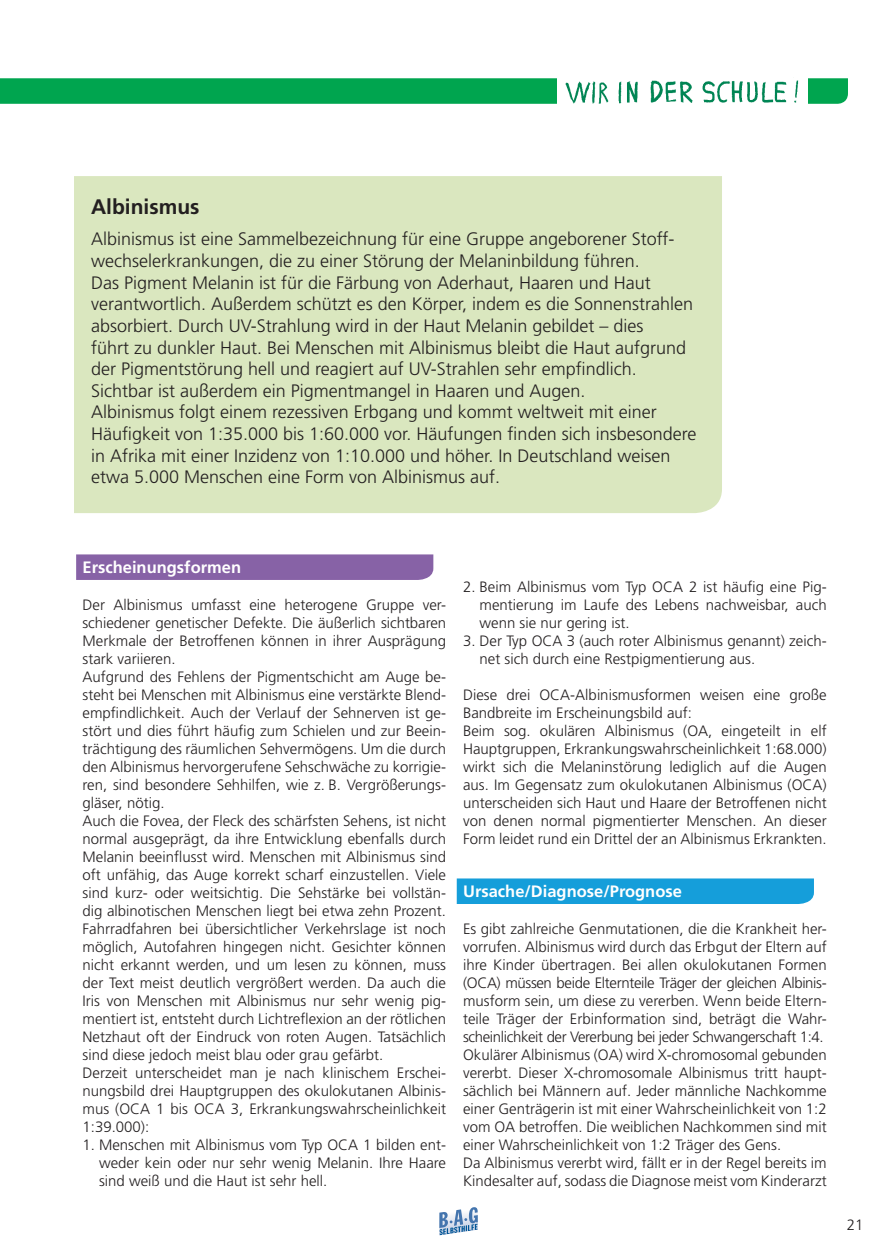
<style>
.page{position:relative;width:888px;height:1258px;background:#fff}
.page>*{position:absolute;margin:0;border:0;box-sizing:border-box;transform-origin:0 0}
.t1{font:700 21px "Frutiger";color:#231f20}
.t2{font:300 18px/21.6px "Frutiger";color:#231f20}
.t3{font:700 16.5px "Frutiger";color:#fff}
.t4{font:300 15px/18px "Frutiger";color:#231f20}
</style>
<div class="page">
<svg style="left:439px;top:1207px;width:39px;height:28px"></svg>
<svg style="left:0;top:78px;width:848px;height:26px;background:#04a652"></svg>
<img style="left:557px;top:78px;width:251px;height:26px">
<div style="left:76px;top:554px;width:357px;height:26px;background:#8762a6"></div>
<div style="left:457px;top:878px;width:357px;height:26px;background:#159eda"></div>
<div style="left:74px;top:176px;width:648px;height:337px;background:#dae7bf"></div>
<h1 class="t1" style="left:91px;top:194px;width:110px">Albinismus</h1>
<p class="t2" style="left:91px;top:228px;width:607px">Albinismus ist eine Sammelbezeichnung für eine Gruppe angeborener Stoff&shy;wechselerkrankungen, die zu einer Störung der Melaninbildung führen.<br>Das Pigment Melanin ist für die Färbung von Aderhaut, Haaren und Haut verantwortlich. Außerdem schützt es den Körper, indem es die Sonnenstrahlen absorbiert. Durch UV-Strahlung wird in der Haut Melanin gebildet – dies<br>führt zu dunkler Haut. Bei Menschen mit Albinismus bleibt die Haut aufgrund der Pigmentstörung hell und reagiert auf UV-Strahlen sehr empfindlich.<br>Sichtbar ist außerdem ein Pigmentmangel in Haaren und Augen.<br>Albinismus folgt einem rezessiven Erbgang und kommt weltweit mit einer Häufigkeit von 1:35.000 bis 1:60.000 vor. Häufungen finden sich insbesondere in Afrika mit einer Inzidenz von 1:10.000 und höher. In Deutschland weisen etwa 5.000 Menschen eine Form von Albinismus auf.</p>
<p class="t3" style="left:83px;top:557px;width:160px">Erscheinungsformen</p>
<p class="t4" style="left:83px;top:595px;width:365px">Der Albinismus umfasst eine heterogene Gruppe ver&shy;schiedener genetischer Defekte. Die äußerlich sichtbaren Merkmale der Betroffenen können in ihrer Ausprägung stark variieren.<br>Aufgrund des Fehlens der Pigmentschicht am Auge be&shy;steht bei Menschen mit Albinismus eine verstärkte Blend&shy;empfindlichkeit. Auch der Verlauf der Sehnerven ist ge&shy;stört und dies führt häufig zum Schielen und zur Beein&shy;trächtigung des räumlichen Sehvermögens. Um die durch den Albinismus hervorgerufene Sehschwäche zu korrigie&shy;ren, sind besondere Sehhilfen, wie z. B. Vergrößerungs&shy;gläser, nötig.<br>Auch die Fovea, der Fleck des schärfsten Sehens, ist nicht normal ausgeprägt, da ihre Entwicklung ebenfalls durch Melanin beeinflusst wird. Menschen mit Albinismus sind oft unfähig, das Auge korrekt scharf einzustellen. Viele sind kurz- oder weitsichtig. Die Sehstärke bei vollstän&shy;dig albinotischen Menschen liegt bei etwa zehn Prozent.<br>Fahrradfahren bei übersichtlicher Verkehrslage ist noch möglich, Autofahren hingegen nicht. Gesichter können nicht erkannt werden, und um lesen zu können, muss der Text meist deutlich vergrößert werden. Da auch die Iris von Menschen mit Albinismus nur sehr wenig pig&shy;mentiert ist, entsteht durch Lichtreflexion an der rötlichen Netzhaut oft der Eindruck von roten Augen. Tatsächlich sind diese jedoch meist blau oder grau gefärbt.<br>Derzeit unterscheidet man je nach klinischem Erschei&shy;nungsbild drei Hauptgruppen des okulokutanen Albinis&shy;mus (OCA 1 bis OCA 3, Erkrankungswahrscheinlichkeit 1:39.000):</p>
<p class="t4" style="left:99px;top:1135px;width:349px;text-align:justify;text-indent:-16px">1. Menschen mit Albinismus vom Typ OCA 1 bilden ent&shy;weder kein oder nur sehr wenig Melanin. Ihre Haare sind weiß und die Haut ist sehr hell.</p>
<p class="t4" style="left:480px;top:577px;width:349px;text-align:justify;text-indent:-16px">2. Beim Albinismus vom Typ OCA 2 ist häufig eine Pig&shy;mentierung im Laufe des Lebens nachweisbar, auch wenn sie nur gering ist.</p>
<p class="t4" style="left:480px;top:631px;width:349px;text-indent:-16px">3. Der Typ OCA 3 (auch roter Albinismus genannt) zeich&shy;net sich durch eine Restpigmentierung aus.</p>
<p class="t4" style="left:463px;top:685px;width:365px">Diese drei OCA-Albinismusformen weisen eine große Bandbreite im Erscheinungsbild auf:<br>Beim sog. okulären Albinismus (OA, eingeteilt in elf Hauptgruppen, Erkrankungswahrscheinlichkeit 1:68.000) wirkt sich die Melaninstörung lediglich auf die Augen aus. Im Gegensatz zum okulokutanen Albinismus (OCA) unterscheiden sich Haut und Haare der Betroffenen nicht von denen normal pigmentierter Menschen. An dieser Form leidet rund ein Drittel der an Albinismus Erkrankten.</p>
<p class="t3" style="left:463px;top:881px;width:220px">Ursache/Diagnose/Prognose</p>
<p class="t4" style="left:463px;top:919px;width:365px">Es gibt zahlreiche Genmutationen, die die Krankheit her&shy;vorrufen. Albinismus wird durch das Erbgut der Eltern auf ihre Kinder übertragen. Bei allen okulokutanen Formen (OCA) müssen beide Elternteile Träger der gleichen Albinis&shy;musform sein, um diese zu vererben. Wenn beide Eltern&shy;teile Träger der Erbinformation sind, beträgt die Wahr&shy;scheinlichkeit der Vererbung bei jeder Schwangerschaft 1:4.<br>Okulärer Albinismus (OA) wird X-chromosomal gebunden vererbt. Dieser X-chromosomale Albinismus tritt haupt&shy;sächlich bei Männern auf. Jeder männliche Nachkomme einer Genträgerin ist mit einer Wahrscheinlichkeit von 1:2 vom OA betroffen. Die weiblichen Nachkommen sind mit einer Wahrscheinlichkeit von 1:2 Träger des Gens.<br>Da Albinismus vererbt wird, fällt er in der Regel bereits im Kindesalter auf, sodass die Diagnose meist vom Kinderarzt</p>
<p class="t4" style="left:847px;top:1215px;width:18px">21</p>
</div>
